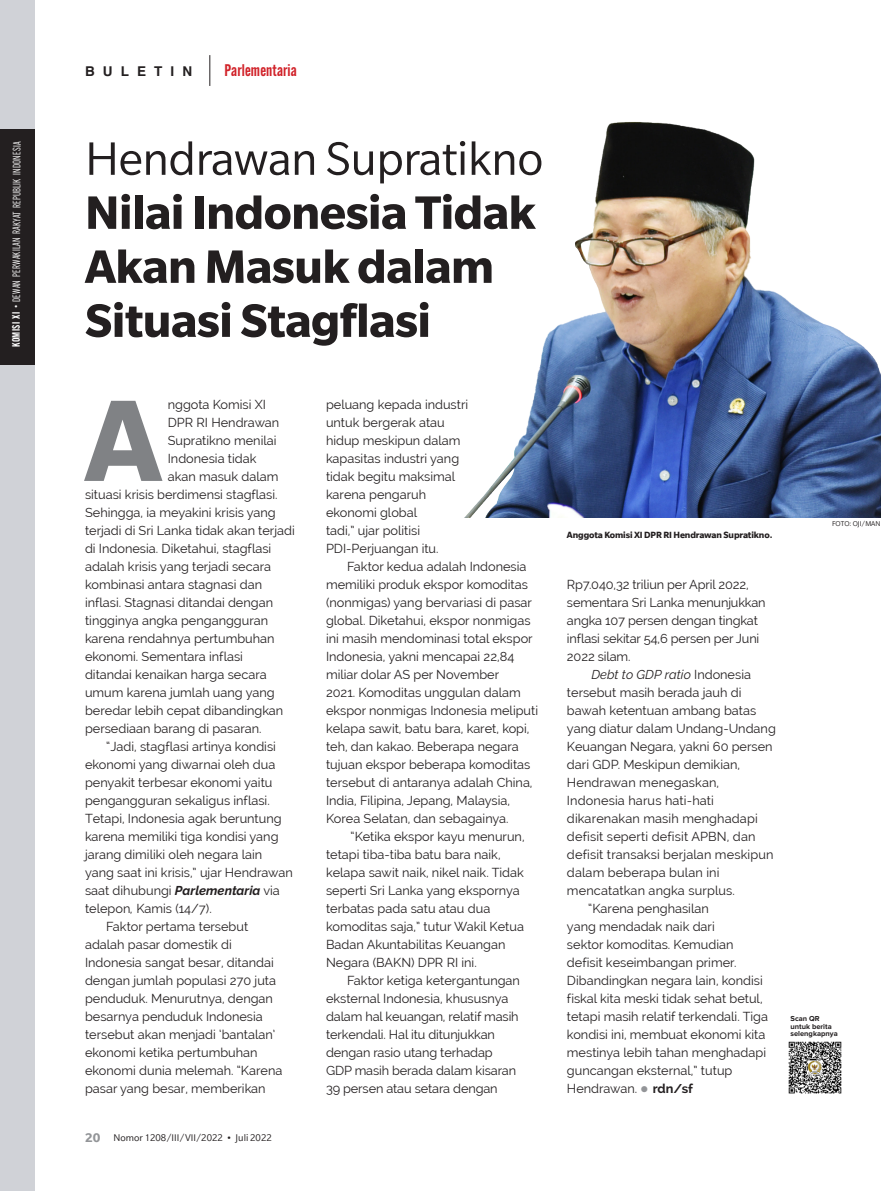
<style>
.page{position:relative;width:893px;height:1191px;background:#fff}
.page>*{position:absolute;margin:0;border:0;box-sizing:border-box;transform-origin:0 0}
.BODY_NEW{font:700 126.15px "Slate";color:#808285}
.JUDUL_NEW{font:700 51px/54px "Slate";letter-spacing:-.01em;color:#231f20}
.t1{font:600 16.5px "Alternate Gothic Cond ATF";letter-spacing:.01em;color:#d1232a}
.t2{font:700 13.5px "Helvetica";letter-spacing:.6em;color:#231f20}
.BODY_NEW-2{font:12.75px/18px "Raleway";color:#231f20}
.t3{font:10.5px "Alternate Gothic Cond ATF";letter-spacing:.015em;color:#fff}
.t4{font:10.5px "Slate";color:#231f20}
.CAPTION_NEW{font:700 9.75px "Slate";letter-spacing:-.01em;color:#231f20}
.t5{font:700 7.5px/7.5px "Proxima Nova";color:#231f20}
.KREDIT_FOTO_NEW{font:7.5px "Slate";color:#231f20}
.s1{font-weight:600}
.s2{font-weight:400}
.s3{font-weight:700;font-style:italic}
.s4{font-style:italic}
.s5{font-weight:700;font-size:13.5px;color:#939598}
.s6{color:#939598}
.s7{font-weight:700}
</style>
<div class="page">
<img style="left:464px;top:122px;width:417px;height:396px">
<hr style="left:892px;top:0;width:1px;height:1191px;background:#d0d2d7">
<hr style="left:892px;top:129px;width:1px;height:236px;background:#231f20">
<div style="left:0;top:0;width:34px;height:1191px;background:#d0d2d7"></div>
<div style="left:0;top:129px;width:34px;height:236px;background:#231f20"></div>
<img style="left:788px;top:1041px;width:54px;height:53px">
<hr style="left:210px;top:55px;width:1px;height:31px;background:#231f20">
<p class="t3" style="left:10px;top:347px;width:206px;rotate:-90deg"><span class="s1">KOMISI XI</span> • DEWAN PERWAKILAN RAKYAT REPUBLIK INDONESIA</p>
<p class="t2" style="left:85px;top:63px;width:109px">BULETIN</p>
<p class="t1" style="left:225px;top:60px;width:74px">Parlementaria</p>
<p class="JUDUL_NEW" style="left:85px;top:131px;width:460px"><span class="s2">Hendrawan Supratikno<br></span>Nilai Indonesia Tidak<br>Akan Masuk dalam<br>Situasi Stagflasi</p>
<p class="BODY_NEW" style="left:85px;top:371px;width:78px">A</p>
<p class="BODY_NEW-2" style="left:168px;top:395px;width:100px">nggota Komisi XI</p>
<p class="BODY_NEW-2" style="left:168px;top:413px;width:113px">DPR RI Hendrawan</p>
<p class="BODY_NEW-2" style="left:168px;top:431px;width:110px">Supratikno menilai</p>
<p class="BODY_NEW-2" style="left:168px;top:449px;width:90px">Indonesia tidak</p>
<p class="BODY_NEW-2" style="left:168px;top:467px;width:112px">akan masuk dalam</p>
<p class="BODY_NEW-2" style="left:85px;top:485px;width:194px">situasi krisis berdimensi stagflasi.</p>
<p class="BODY_NEW-2" style="left:85px;top:503px;width:192px">Sehingga, ia meyakini krisis yang</p>
<p class="BODY_NEW-2" style="left:85px;top:521px;width:211px">terjadi di Sri Lanka tidak akan terjadi</p>
<p class="BODY_NEW-2" style="left:85px;top:539px;width:188px">di Indonesia. Diketahui, stagflasi</p>
<p class="BODY_NEW-2" style="left:85px;top:557px;width:187px">adalah krisis yang terjadi secara</p>
<p class="BODY_NEW-2" style="left:85px;top:575px;width:179px">kombinasi antara stagnasi dan</p>
<p class="BODY_NEW-2" style="left:85px;top:593px;width:190px">inflasi. Stagnasi ditandai dengan</p>
<p class="BODY_NEW-2" style="left:85px;top:611px;width:185px">tingginya angka pengangguran</p>
<p class="BODY_NEW-2" style="left:85px;top:629px;width:191px">karena rendahnya pertumbuhan</p>
<p class="BODY_NEW-2" style="left:85px;top:647px;width:159px">ekonomi. Sementara inflasi</p>
<p class="BODY_NEW-2" style="left:85px;top:665px;width:183px">ditandai kenaikan harga secara</p>
<p class="BODY_NEW-2" style="left:85px;top:683px;width:191px">umum karena jumlah uang yang</p>
<p class="BODY_NEW-2" style="left:85px;top:701px;width:200px">beredar lebih cepat dibandingkan</p>
<p class="BODY_NEW-2" style="left:85px;top:719px;width:178px">persediaan barang di pasaran.</p>
<p class="BODY_NEW-2" style="left:85px;top:737px;width:209px;text-indent:21px">“Jadi, stagflasi artinya kondisi ekonomi yang diwarnai oleh dua penyakit terbesar ekonomi yaitu pengangguran sekaligus inflasi.<br>Tetapi, Indonesia agak beruntung karena memiliki tiga kondisi yang jarang dimiliki oleh negara lain yang saat ini krisis,” ujar Hendrawan saat dihubungi <span class="s3">Parlementaria</span> via telepon<span class="s4">,</span> Kamis (14/7).</p>
<p class="BODY_NEW-2" style="left:85px;top:917px;width:199px;text-indent:21px">Faktor pertama tersebut adalah pasar domestik di<br>Indonesia sangat besar, ditandai dengan jumlah populasi 270 juta penduduk. Menurutnya, dengan besarnya penduduk Indonesia tersebut akan menjadi ‘bantalan’ ekonomi ketika pertumbuhan ekonomi dunia melemah. “Karena pasar yang besar, memberikan</p>
<p class="t4" style="left:85px;top:1132px;width:188px"><span class="s5">20</span> Nomor 1208/III/VII/2022 • Juli 2022</p>
<p class="BODY_NEW-2" style="left:326px;top:395px;width:144px">peluang kepada industri untuk bergerak atau hidup meskipun dalam kapasitas industri yang tidak begitu maksimal karena pengaruh ekonomi global<br>tadi,” ujar politisi<br>PDI-Perjuangan itu.</p>
<p class="BODY_NEW-2" style="left:326px;top:557px;width:214px;text-indent:21px">Faktor kedua adalah Indonesia memiliki produk ekspor komoditas (nonmigas) yang bervariasi di pasar global. Diketahui, ekspor nonmigas ini masih mendominasi total ekspor Indonesia, yakni mencapai 22,84 miliar dolar AS per November<br>2021. Komoditas unggulan dalam ekspor nonmigas Indonesia meliputi kelapa sawit, batu bara, karet, kopi, teh, dan kakao. Beberapa negara tujuan ekspor beberapa komoditas tersebut di antaranya adalah China, India, Filipina, Jepang, Malaysia, Korea Selatan, dan sebagainya.</p>
<p class="BODY_NEW-2" style="left:326px;top:827px;width:200px;text-indent:25px">“Ketika ekspor kayu menurun, tetapi tiba-tiba batu bara naik, kelapa sawit naik, nikel naik. Tidak seperti Sri Lanka yang ekspornya terbatas pada satu atau dua komoditas saja,” tutur Wakil Ketua<br>Badan Akuntabilitas Keuangan<br>Negara (BAKN) DPR RI ini.</p>
<p class="BODY_NEW-2" style="left:326px;top:971px;width:195px;text-indent:21px">Faktor ketiga ketergantungan eksternal Indonesia, khususnya dalam hal keuangan, relatif masih terkendali. Hal itu ditunjukkan dengan rasio utang terhadap<br>GDP masih berada dalam kisaran<br>39 persen atau setara dengan</p>
<p class="CAPTION_NEW" style="left:567px;top:529px;width:207px">Anggota Komisi XI DPR RI Hendrawan Supratikno.</p>
<p class="KREDIT_FOTO_NEW" style="left:832px;top:519px;width:50px">FOTO: OJI/MAN</p>
<p class="BODY_NEW-2" style="left:567px;top:575px;width:200px">Rp7.040,32 triliun per April 2022, sementara Sri Lanka menunjukkan angka 107 persen dengan tingkat inflasi sekitar 54,6 persen per Juni<br>2022 silam.</p>
<p class="BODY_NEW-2" style="left:567px;top:665px;width:210px;text-indent:25px"><span class="s4">Debt to GDP ratio</span> Indonesia tersebut masih berada jauh di bawah ketentuan ambang batas yang diatur dalam Undang-Undang<br>Keuangan Negara, yakni 60 persen dari GDP. Meskipun demikian,<br>Hendrawan menegaskan,<br>Indonesia harus hati-hati dikarenakan masih menghadapi defisit seperti defisit APBN, dan defisit transaksi berjalan meskipun dalam beberapa bulan ini mencatatkan angka surplus.</p>
<p class="BODY_NEW-2" style="left:567px;top:899px;width:203px;text-indent:21px">“Karena penghasilan<br>yang mendadak naik dari<br>sektor komoditas. Kemudian defisit keseimbangan primer.<br>Dibandingkan negara lain, kondisi fiskal kita meski tidak sehat betul, tetapi masih relatif terkendali. Tiga kondisi ini, membuat ekonomi kita mestinya lebih tahan menghadapi guncangan eksternal,” tutup<br>Hendrawan. <span class="s6">●</span> <span class="s7">rdn/sf</span></p>
<p class="t5" style="left:790px;top:1015px;width:31px">Scan QR</p>
<p class="t5" style="left:790px;top:1022px;width:49px">untuk berita selengkapnya</p>
</div>
